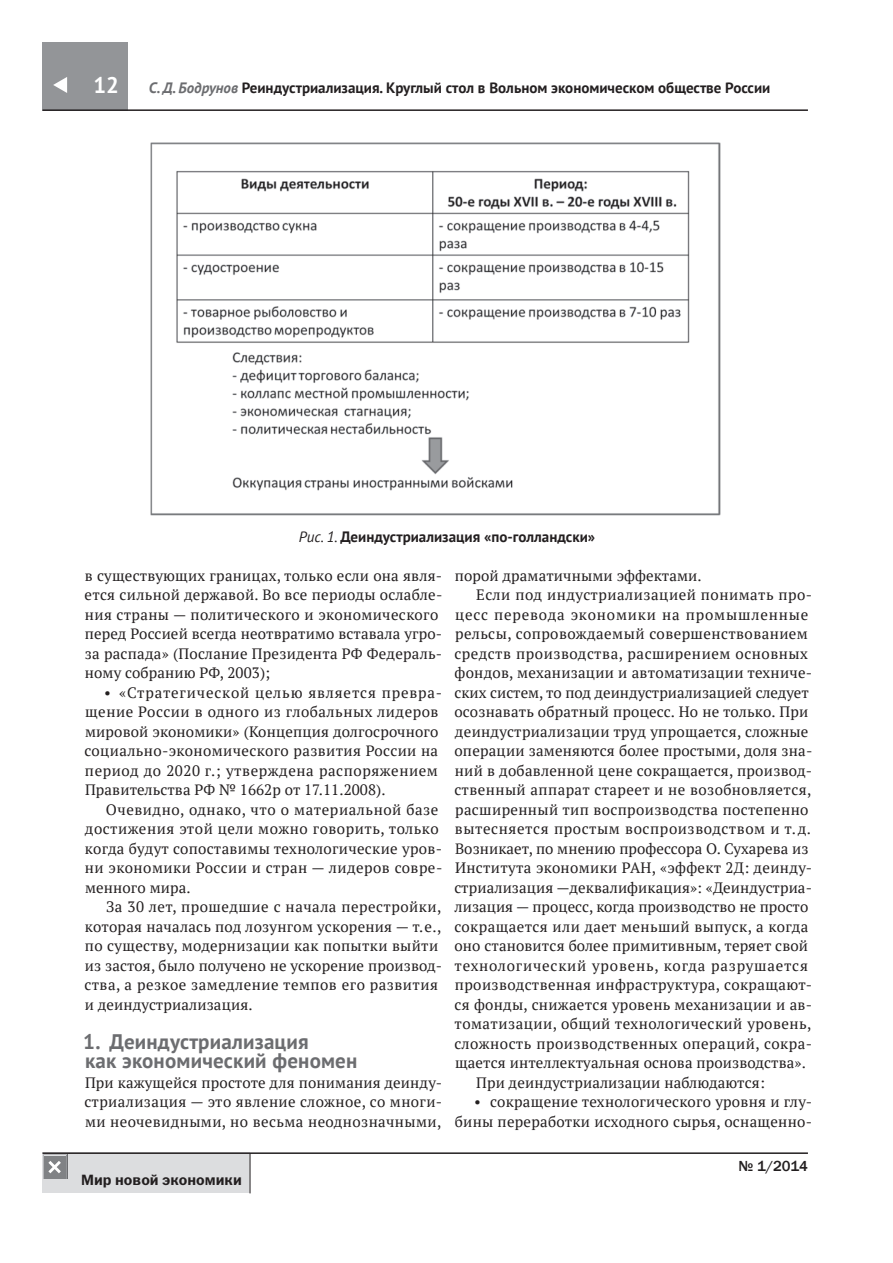
<style>
.page{position:relative;width:893px;height:1263px;background:#fff}
.page>*{position:absolute;margin:0;border:0;box-sizing:border-box;transform-origin:0 0}
.t1{font:700 22.5px "PT Sans";color:#fff}
.t2{font:700 21px/19.5px "PT Sans";letter-spacing:.01em;color:#6c6d70}
.t3{font:15px/19.5px "PT Serif";letter-spacing:.02em;color:#231f20}
.t4{font:700 15px "PT Sans";color:#231f20}
.t5{font:15px "PT Serif";color:#231f20}
.t6{font:15px "PT Serif";letter-spacing:.04em;color:#231f20}
.t7{font:15px "PT Serif";letter-spacing:.05em;color:#231f20}
.t8{font:15px "PT Serif";letter-spacing:.055em;color:#231f20}
.t9{font:15px "Franklin Gothic Demi C";color:#231f20}
.t10{font:500 15px "Franklin Gothic";color:#231f20}
.s1{font-style:italic;color:#6c6d70}
.s2{font-weight:400;font-style:italic}
</style>
<div class="page">
<div style="left:43px;top:43px;width:85px;height:68px;background:#939598"></div>
<hr style="left:43px;top:109px;width:765px;height:2px;background:#231f20">
<div style="left:43px;top:1152px;width:207px;height:41px;background:#dcdddf"></div>
<hr style="left:250px;top:1153px;width:1px;height:40px;background:#231f20">
<hr style="left:43px;top:1152px;width:765px;height:2px;background:#231f20">
<svg style="left:53px;top:77px;width:14px;height:16px"></svg>
<svg style="left:43px;top:1154px;width:25px;height:24px"></svg>
<img style="left:151px;top:142px;width:570px;height:374px">
<h1 class="t1" style="left:94px;top:70px;width:27px">12</h1>
<p class="t4" style="left:149px;top:78px;width:623px"><span class="s1">С. Д. Бодрунов</span> Реиндустриализация. Круглый стол в Вольном экономическом обществе России</p>
<p class="t4" style="left:299px;top:526px;width:298px"><span class="s2">Рис. 1.</span> Деиндустриализация «по-голландски»</p>
<p class="t3" style="left:85px;top:565px;width:359px">в существующих границах, только если она явля&shy;ется сильной державой. Во все периоды ослабле&shy;ния страны — политического и экономического перед Россией всегда неотвратимо вставала угро&shy;за распада» (Послание Президента РФ Федераль&shy;ному собранию РФ, 2003);</p>
<p class="t3" style="left:85px;top:682px;width:359px;text-indent:20px">• «Стратегической целью является превра&shy;щение России в одного из глобальных лидеров мировой экономики» (Концепция долгосрочного социально-экономического развития России на период до 2020 г.; утверждена распоряжением Правительства РФ № 1662р от 17.11.2008).</p>
<p class="t3" style="left:85px;top:799px;width:359px;text-indent:21px">Очевидно, однако, что о материальной базе достижения этой цели можно говорить, только когда будут сопоставимы технологические уров&shy;ни экономики России и стран — лидеров совре&shy;менного мира.</p>
<p class="t3" style="left:85px;top:897px;width:359px;text-indent:22px">За 30 лет, прошедшие с начала перестройки, которая началась под лозунгом ускорения — т.е., по существу, модернизации как попытки выйти из застоя, было получено не ускорение производ&shy;ства, а резкое замедление темпов его развития и деиндустриализация.</p>
<h2 class="t2" style="left:83px;top:1031px;width:276px">1. Деиндустриализация<br>как экономический феномен</h2>
<p class="t3" style="left:85px;top:1072px;width:359px;text-align:justify">При кажущейся простоте для понимания деинду&shy;стриализация — это явление сложное, со многи&shy;ми неочевидными, но весьма неоднозначными,</p>
<p class="t9" style="left:81px;top:1171px;width:162px">Мир новой экономики</p>
<p class="t3" style="left:455px;top:565px;width:248px">порой драматичными эффектами.</p>
<p class="t3" style="left:476px;top:585px;width:338px">Если под индустриализацией понимать про-</p>
<p class="t8" style="left:455px;top:604px;width:355px">цесс перевода экономики на промышленные</p>
<p class="t3" style="left:455px;top:624px;width:354px">рельсы, сопровождаемый совершенствованием</p>
<p class="t3" style="left:454px;top:643px;width:355px">средств производства, расширением основных</p>
<p class="t3" style="left:455px;top:663px;width:359px">фондов, механизации и автоматизации техниче-</p>
<p class="t5" style="left:454px;top:682px;width:356px">ских систем, то под деиндустриализацией следует</p>
<p class="t3" style="left:454px;top:702px;width:355px">осознавать обратный процесс. Но не только. При</p>
<p class="t3" style="left:455px;top:721px;width:355px">деиндустриализации труд упрощается, сложные</p>
<p class="t3" style="left:454px;top:741px;width:359px">операции заменяются более простыми, доля зна-</p>
<p class="t3" style="left:455px;top:760px;width:359px">ний в добавленной цене сокращается, производ-</p>
<p class="t3" style="left:454px;top:780px;width:358px">ственный аппарат стареет и не возобновляется,</p>
<p class="t3" style="left:455px;top:799px;width:355px">расширенный тип воспроизводства постепенно</p>
<p class="t6" style="left:455px;top:819px;width:358px">вытесняется простым воспроизводством и т.д.</p>
<p class="t3" style="left:455px;top:838px;width:355px">Возникает, по мнению профессора О. Сухарева из</p>
<p class="t3" style="left:455px;top:858px;width:359px">Института экономики РАН, «эффект 2Д: деинду-</p>
<p class="t3" style="left:454px;top:877px;width:359px">стриализация —деквалификация»: «Деиндустриа-</p>
<p class="t5" style="left:455px;top:897px;width:355px">лизация — процесс, когда производство не просто</p>
<p class="t3" style="left:454px;top:916px;width:355px">сокращается или дает меньший выпуск, а когда</p>
<p class="t3" style="left:454px;top:936px;width:355px">оно становится более примитивным, теряет свой</p>
<p class="t7" style="left:454px;top:955px;width:355px">технологический уровень, когда разрушается</p>
<p class="t3" style="left:455px;top:975px;width:359px">производственная инфраструктура, сокращают-</p>
<p class="t3" style="left:454px;top:994px;width:359px">ся фонды, снижается уровень механизации и ав-</p>
<p class="t3" style="left:454px;top:1014px;width:358px">томатизации, общий технологический уровень,</p>
<p class="t3" style="left:454px;top:1033px;width:359px">сложность производственных операций, сокра-</p>
<p class="t3" style="left:455px;top:1053px;width:352px">щается интеллектуальная основа производства».</p>
<p class="t3" style="left:476px;top:1072px;width:290px">При деиндустриализации наблюдаются:</p>
<p class="t3" style="left:455px;top:1092px;width:359px;text-align:right">• сокращение технологического уровня и глу&shy;бины переработки исходного сырья, оснащенно-</p>
<p class="t10" style="left:738px;top:1156px;width:71px">№ 1/2014</p>
</div>
